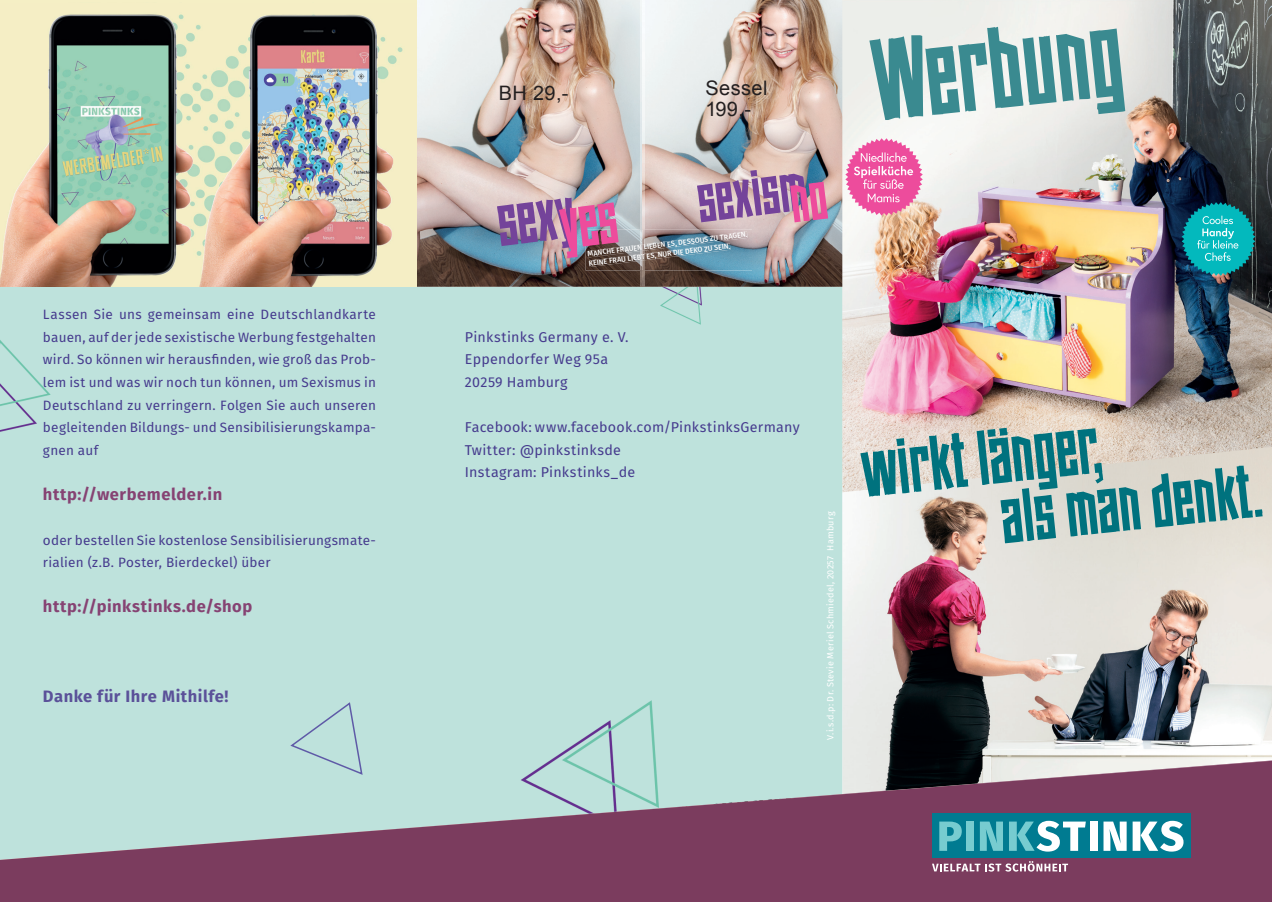
<style>
.page{position:relative;width:1272px;height:902px;background:#fff}
.page>*{position:absolute;margin:0;border:0;box-sizing:border-box;transform-origin:0 0}
.t1{font:59.25px "Tape Font";color:#74439a}
.t2{font:54.75px "Tape Font";color:#74439a}
.t3{font:19.95px/21.1px "Arial";letter-spacing:.02em;color:#231f20}
.t4{font:700 16.5px "Fira Sans";letter-spacing:.035em;color:#864373}
.t5{font:700 16.5px "Fira Sans";letter-spacing:.03em;color:#5b5199}
.t6{font:14.25px/22.5px "Fira Sans";letter-spacing:.015em;color:#463b8e}
.t7{font:13.5px/22.5px "Fira Sans";letter-spacing:.015em;color:#463b8e;text-align:justify}
.t8{font:9px "Fira Sans";letter-spacing:.025em;color:#fff}
.t9{font:500 7.2px/9.6px "Fira Sans";color:#fff}
.s1{color:#ed4c9c}
</style>
<div class="page">
<img style="left:842px;top:492px;width:429px;height:267px">
<img style="left:842px;top:0;width:429px;height:492px">
<svg style="left:860px;top:428px;width:402px;height:115px;background:#97b4b0"></svg>
<svg style="left:869px;top:27px;width:256px;height:93px"></svg>
<svg style="left:1181px;top:202px;width:74px;height:74px;background:#18949c"></svg>
<div style="left:0;top:287px;width:842px;height:472px;background:#bee2dc"></div>
<svg style="left:289px;top:701px;width:74px;height:59px;background:#b8dad8"></svg>
<div style="left:256px;top:514px;width:135px;height:76px;background:#bee2dc"></div>
<svg style="left:845px;top:138px;width:77px;height:78px"></svg>
<svg style="left:0;top:760px;width:1271px;height:141px;background:#92788b"></svg>
<img style="left:0;top:0;width:640px;height:287px">
<img style="left:644px;top:0;width:198px;height:287px">
<img style="left:585px;top:230px;width:55px;height:40px">
<img style="left:644px;top:230px;width:108px;height:40px">
<img style="left:644px;top:231px;width:103px;height:19px">
<img style="left:587px;top:245px;width:53px;height:12px">
<img style="left:644px;top:243px;width:86px;height:17px">
<img style="left:589px;top:254px;width:51px;height:13px">
<img style="left:640px;top:0;width:4px;height:230px">
<svg style="left:640px;top:230px;width:4px;height:57px"></svg>
<div style="left:932px;top:813px;width:258px;height:44px;background:#007b91"></div>
<svg style="left:939px;top:821px;width:22px;height:29px"></svg>
<div style="left:966px;top:821px;width:7px;height:29px;background:#77ccd0"></div>
<svg style="left:979px;top:821px;width:23px;height:29px"></svg>
<svg style="left:1009px;top:820px;width:76px;height:31px"></svg>
<div style="left:1089px;top:821px;width:8px;height:29px;background:#fff"></div>
<svg style="left:1103px;top:821px;width:23px;height:29px"></svg>
<svg style="left:1132px;top:820px;width:51px;height:31px"></svg>
<svg style="left:932px;top:861px;width:136px;height:10px"></svg>
<p class="t7" style="left:43px;top:303px;width:334px">Lassen Sie uns gemeinsam eine Deutschlandkarte bauen, auf der jede sexistische Werbung festgehalten wird. So können wir herausfinden, wie groß das Prob&shy;lem ist und was wir noch tun können, um Sexismus in Deutschland zu verringern. Folgen Sie auch unseren begleitenden Bildungs- und Sensibilisierungskampa&shy;gnen auf</p>
<p class="t4" style="left:43px;top:480px;width:181px">http://werbemelder.in</p>
<p class="t7" style="left:43px;top:528px;width:334px">oder bestellen Sie kostenlose Sensibilisierungsmate&shy;rialien (z.B. Poster, Bierdeckel) über</p>
<p class="t4" style="left:43px;top:592px;width:211px">http://pinkstinks.de/shop</p>
<p class="t5" style="left:43px;top:682px;width:187px">Danke für Ihre Mithilfe!</p>
<h3 class="t3" style="left:498px;top:82px;width:71px">BH 29,-</h3>
<h3 class="t3" style="left:705px;top:77px;width:63px">Sessel<br>199,-</h3>
<h2 class="t2" style="left:693px;top:167px;width:130px;rotate:-7deg">sexism<span class="s1">no</span></h2>
<h1 class="t1" style="left:493px;top:186px;width:121px;rotate:-7deg">sexy<span class="s1">yes</span></h1>
<p class="t9" style="left:587px;top:248px;width:162px;rotate:-7deg">MANCHE FRAUEN LIEBEN ES, DESSOUS ZU TRAGEN.<br>KEINE FRAU LIEBT ES, NUR DIE DEKO ZU SEIN.</p>
<p class="t6" style="left:465px;top:325px;width:165px">Pinkstinks Germany e. V.<br>Eppendorfer Weg 95a<br>20259 Hamburg</p>
<p class="t6" style="left:465px;top:415px;width:336px">Facebook: www.facebook.com/PinkstinksGermany<br>Twitter: @pinkstinksde<br>Instagram: Pinkstinks_de</p>
<p class="t8" style="left:823px;top:739px;width:229px;rotate:-90deg">V.i.s.d.p: Dr. Stevie Meriel Schmiedel, 20257 Hamburg</p>
</div>
